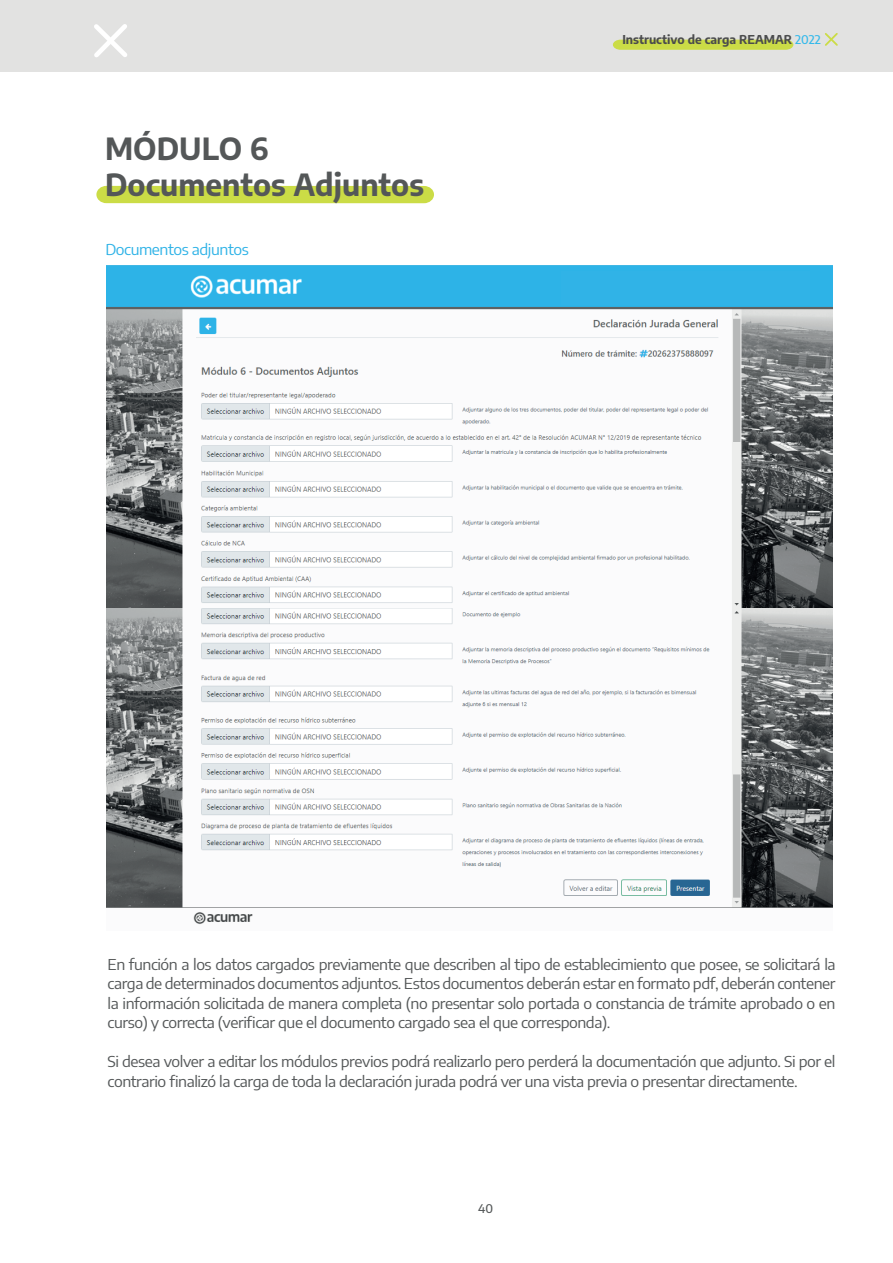
<style>
.page{position:relative;width:893px;height:1263px;background:#fff}
.page>*{position:absolute;margin:0;border:0;box-sizing:border-box;transform-origin:0 0}
.t1{font:700 30px/36px "Encode Sans";color:#545758}
.t2{font:15px/19.5px "Encode Sans";letter-spacing:-.03em;color:#545758;text-align:justify;scale:1.05 1}
.t3{font:15px "Encode Sans";letter-spacing:-.03em;color:#30b3e7;scale:1.05 1}
.t4{font:700 12px "Encode Sans";color:#4b4c4d}
.t5{font:500 12px "Encode Sans";color:#545758}
.s1{font-weight:500;color:#33b9eb}
</style>
<div class="page">
<div style="left:96px;top:186px;width:338px;height:17px;background:#cbdc46"></div>
<img style="left:107px;top:266px;width:726px;height:342px">
<img style="left:107px;top:608px;width:726px;height:317px">
<div style="left:0;top:0;width:893px;height:72px;background:#e2e2e1"></div>
<svg style="left:613px;top:40px;width:180px;height:10px;background:#cbdc4b"></svg>
<svg style="left:94px;top:24px;width:33px;height:33px"></svg>
<svg style="left:825px;top:33px;width:13px;height:13px"></svg>
<div style="left:561px;top:271px;width:248px;height:34px;background:#30b3e7"></div>
<h1 class="t1" style="left:105px;top:129px;width:320px">MÓDULO 6<br>Documentos Adjuntos</h1>
<p class="t3" style="left:105px;top:239px;width:138px">Documentos adjuntos</p>
<p class="t4" style="left:622px;top:31px;width:200px">Instructivo de carga REAMAR <span class="s1">2022</span></p>
<p class="t2" style="left:108px;top:954px;width:695px">En función a los datos cargados previamente que describen al tipo de establecimiento que posee, se solicitará la carga de determinados documentos adjuntos. Estos documentos deberán estar en formato pdf, deberán contener la información solicitada de manera completa (no presentar solo portada o constancia de trámite aprobado o en curso) y correcta (verificar que el documento cargado sea el que corresponda).</p>
<p class="t2" style="left:108px;top:1051px;width:695px">Si desea volver a editar los módulos previos podrá realizarlo pero perderá la documentación que adjunto. Si por el contrario finalizó la carga de toda la declaración jurada podrá ver una vista previa o presentar directamente.</p>
<p class="t5" style="left:478px;top:1200px;width:16px">40</p>
</div>
